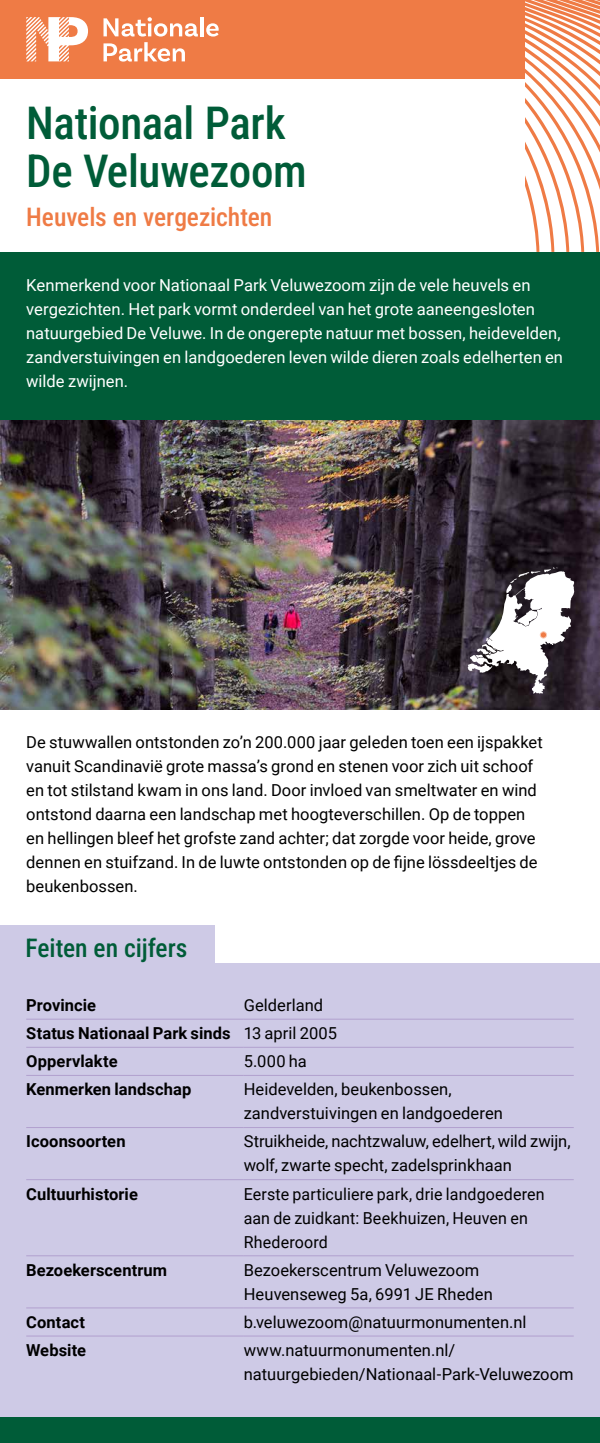
<style>
.page{position:relative;width:600px;height:1443px;background:#fff}
.page>*{position:absolute;margin:0;border:0;box-sizing:border-box;transform-origin:0 0}
.t1{font:45px/48.2px "Roboto Condensed";letter-spacing:-.01em;color:#005c38}
.t2{font:25.5px "Roboto Condensed";color:#ef7b45}
.t3{font:25.5px "Roboto Condensed";letter-spacing:-.005em;color:#005c38}
.t4{font:16.5px/24px "Roboto";letter-spacing:.005em;color:#000}
.t5{font:16.5px/24px "Roboto";letter-spacing:.005em;color:#fff}
.t6{font:700 16.5px/28.2px "Roboto";letter-spacing:.005em;color:#000}
.s1{font-weight:400}
</style>
<div class="page">
<div style="left:0;top:1417px;width:600px;height:26px;background:#005c38"></div>
<div style="left:0;top:252px;width:600px;height:168px;background:#005c38"></div>
<img style="left:0;top:420px;width:600px;height:289px">
<div style="left:0;top:963px;width:600px;height:454px;background:#cecae6"></div>
<hr style="left:26px;top:1336px;width:218px;height:1px;background:#b1a0ce">
<hr style="left:244px;top:1336px;width:330px;height:1px;background:#b1a0ce">
<hr style="left:26px;top:1308px;width:218px;height:1px;background:#b1a0ce">
<hr style="left:244px;top:1308px;width:330px;height:1px;background:#b1a0ce">
<hr style="left:26px;top:1255px;width:218px;height:1px;background:#b1a0ce">
<hr style="left:244px;top:1255px;width:330px;height:1px;background:#b1a0ce">
<hr style="left:26px;top:1179px;width:218px;height:1px;background:#b1a0ce">
<hr style="left:244px;top:1179px;width:330px;height:1px;background:#b1a0ce">
<hr style="left:26px;top:1127px;width:218px;height:1px;background:#b1a0ce">
<hr style="left:244px;top:1127px;width:330px;height:1px;background:#b1a0ce">
<hr style="left:26px;top:1075px;width:218px;height:1px;background:#b1a0ce">
<hr style="left:244px;top:1075px;width:330px;height:1px;background:#b1a0ce">
<hr style="left:26px;top:1047px;width:218px;height:1px;background:#b1a0ce">
<hr style="left:244px;top:1047px;width:330px;height:1px;background:#b1a0ce">
<hr style="left:26px;top:1019px;width:218px;height:1px;background:#b1a0ce">
<hr style="left:244px;top:1019px;width:330px;height:1px;background:#b1a0ce">
<div style="left:0;top:925px;width:214px;height:38px;background:#cecae6"></div>
<svg style="left:468px;top:567px;width:106px;height:127px"></svg>
<div style="left:540px;top:632px;width:7px;height:6px;background:#ef7b45;border-radius:50%"></div>
<div style="left:540px;top:632px;width:7px;height:6px;border:1px solid #f9cab5;border-radius:50%"></div>
<div style="left:0;top:0;width:525px;height:79px;background:#ef7b45"></div>
<svg style="left:525px;top:0;width:75px;height:252px"></svg>
<svg style="left:104px;top:17px;width:94px;height:45px"></svg>
<hr style="left:200px;top:17px;width:4px;height:19px;background:#fff">
<svg style="left:206px;top:23px;width:13px;height:14px"></svg>
<svg style="left:26px;top:17px;width:62px;height:44px"></svg>
<h1 class="t1" style="left:26px;top:97px;width:282px">Nationaal Park<br>De Veluwezoom</h1>
<h2 class="t2" style="left:26px;top:199px;width:248px">Heuvels en vergezichten</h2>
<p class="t5" style="left:26px;top:273px;width:538px">Kenmerkend voor Nationaal Park Veluwezoom zijn de vele heuvels en vergezichten. Het park vormt onderdeel van het grote aaneengesloten natuurgebied De Veluwe. In de ongerepte natuur met bossen, heidevelden, zandverstuivingen en landgoederen leven wilde dieren zoals edelherten en wilde zwijnen.</p>
<p class="t4" style="left:26px;top:730px;width:518px">De stuwwallen ontstonden zo’n 200.000 jaar geleden toen een ijspakket vanuit Scandinavië grote massa’s grond en stenen voor zich uit schoof en tot stilstand kwam in ons land. Door invloed van smeltwater en wind ontstond daarna een landschap met hoogteverschillen. Op de toppen en hellingen bleef het grofste zand achter; dat zorgde voor heide, grove dennen en stuifzand. In de luwte ontstonden op de fijne lössdeeltjes de beukenbossen.</p>
<h2 class="t3" style="left:26px;top:930px;width:164px">Feiten en cijfers</h2>
<p class="t6" style="left:26px;top:990px;width:312px;text-indent:218px"><span class="s1">Gelderland<br></span>Status Nationaal Park sinds <span class="s1">13 april 2005<br></span>Oppervlakte</p>
<p class="t6" style="left:26px;top:990px;width:71px">Provincie</p>
<p class="t4" style="left:244px;top:1049px;width:65px">5.000 ha</p>
<p class="t6" style="left:26px;top:1075px;width:167px">Kenmerken landschap</p>
<p class="t4" style="left:244px;top:1077px;width:261px">Heidevelden, beukenbossen, zandverstuivingen en landgoederen</p>
<p class="t6" style="left:26px;top:1127px;width:101px">Icoonsoorten</p>
<p class="t4" style="left:244px;top:1129px;width:328px">Struikheide, nachtzwaluw, edelhert, wild zwijn, wolf, zwarte specht, zadelsprinkhaan</p>
<p class="t6" style="left:26px;top:1179px;width:113px">Cultuurhistorie</p>
<p class="t4" style="left:244px;top:1181px;width:303px">Eerste particuliere park, drie landgoederen aan de zuidkant: Beekhuizen, Heuven en<br>Rhederoord</p>
<p class="t6" style="left:26px;top:1255px;width:142px">Bezoekerscentrum</p>
<p class="t4" style="left:244px;top:1257px;width:251px">Bezoekerscentrum Veluwezoom<br>Heuvenseweg 5a, 6991 JE Rheden</p>
<p class="t6" style="left:26px;top:1307px;width:60px">Contact</p>
<p class="t4" style="left:244px;top:1309px;width:284px">b.veluwezoom@natuurmonumenten.nl</p>
<p class="t6" style="left:26px;top:1335px;width:61px">Website</p>
<p class="t4" style="left:244px;top:1337px;width:331px">www.natuurmonumenten.nl/ natuurgebieden/Nationaal-Park-Veluwezoom</p>
</div>
